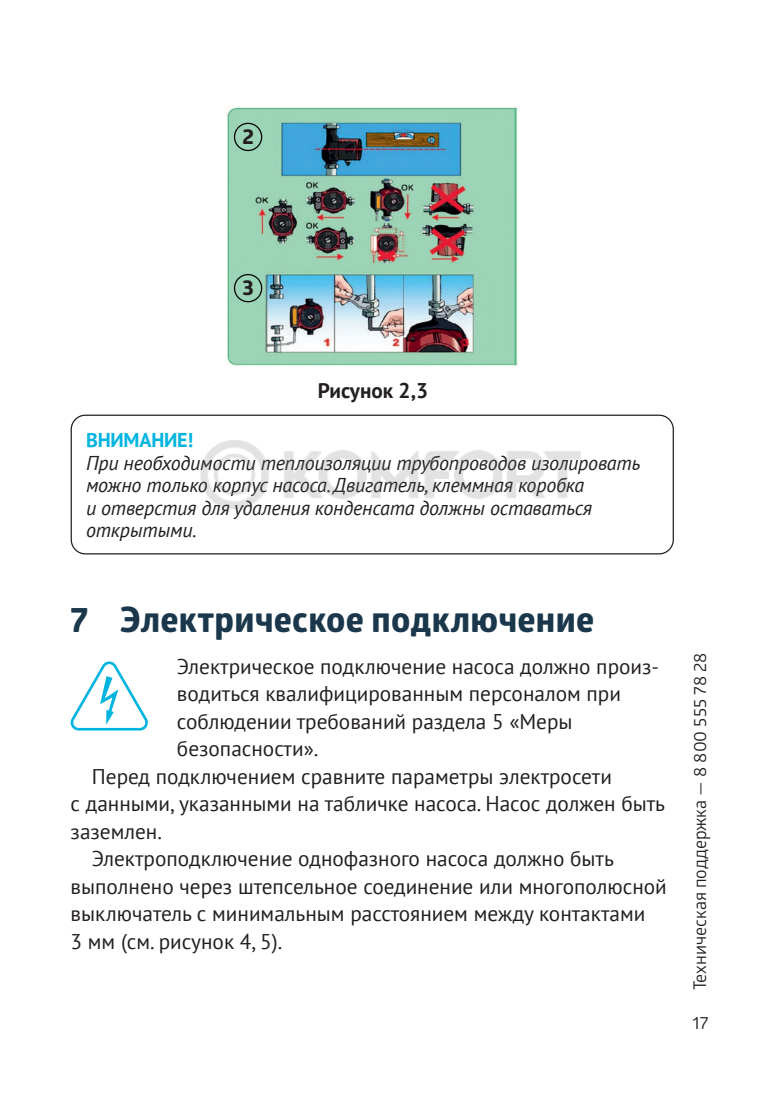
<style>
.page{position:relative;width:780px;height:1120px;background:#fff}
.page>*{position:absolute;margin:0;border:0;box-sizing:border-box;transform-origin:0 0}
.t1{font:700 35px "Globerx";letter-spacing:.01em;color:#1a374b}
.t2{font:21.25px "PT Sans";color:#231f20}
.t3{font:700 21.25px "PT Sans";color:#231f20}
.t4{font:700 21.25px "Globerx";color:#231f20}
.t5{font:italic 20px/22.5px "PT Sans";letter-spacing:-.01em;color:#231f20}
.t6{font:700 20px "PT Sans";letter-spacing:-.01em;color:#00b4e0}
.t7{font:17.5px "Glober";color:#231f20}
</style>
<div class="page">
<img style="left:227px;top:106px;width:291px;height:260px">
<div style="left:71px;top:414px;width:603px;height:140px;border:1px solid #231f20;border-radius:14px"></div>
<svg style="left:70px;top:661px;width:78px;height:69px"></svg>
<div style="left:234px;top:123px;width:28px;height:28px;border:1px solid #000;border-radius:50%"></div>
<div style="left:234px;top:274px;width:28px;height:28px;border:1px solid #000;border-radius:50%"></div>
<img style="left:200px;top:440px;width:381px;height:69px">
<p class="t4" style="left:242px;top:121px;width:13px">2</p>
<p class="t4" style="left:242px;top:272px;width:13px">3</p>
<p class="t3" style="left:318px;top:376px;width:112px">Рисунок 2,3</p>
<p class="t6" style="left:86px;top:427px;width:109px">ВНИМАНИЕ!</p>
<p class="t5" style="left:86px;top:451px;width:556px">При необходимости теплоизоляции трубопроводов изолировать можно только корпус насоса.Двигатель, клеммная коробка<br>и отверстия для удаления конденсата должны оставаться открытыми.</p>
<h1 class="t1" style="left:71px;top:595px;width:525px">7 Электрическое подключение</h1>
<p class="t2" style="left:177px;top:652px;width:483px">Электрическое подключение насоса должно произ-</p>
<p class="t2" style="left:177px;top:680px;width:445px">водиться квалифицированным персоналом при</p>
<p class="t2" style="left:177px;top:707px;width:397px">соблюдении требований раздела 5 «Меры</p>
<p class="t2" style="left:177px;top:735px;width:143px">безопасности».</p>
<p class="t2" style="left:92px;top:762px;width:521px">Перед подключением сравните параметры электросети</p>
<p class="t2" style="left:71px;top:790px;width:596px">с данными, указанными на табличке насоса. Насос должен быть</p>
<p class="t2" style="left:71px;top:817px;width:93px">заземлен.</p>
<p class="t2" style="left:92px;top:845px;width:523px">Электроподключение однофазного насоса должно быть</p>
<p class="t2" style="left:71px;top:872px;width:597px">выполнено через штепсельное соединение или многополюсной</p>
<p class="t2" style="left:71px;top:900px;width:576px">выключатель с минимальным расстоянием между контактами</p>
<p class="t2" style="left:71px;top:927px;width:213px">3 мм (см. рисунок 4, 5).</p>
<p class="t7" style="left:687px;top:990px;width:339px;rotate:-90deg">Техническая поддержка — 8 800 555 78 28</p>
<p class="t7" style="left:692px;top:1010px;width:17px">17</p>
</div>
